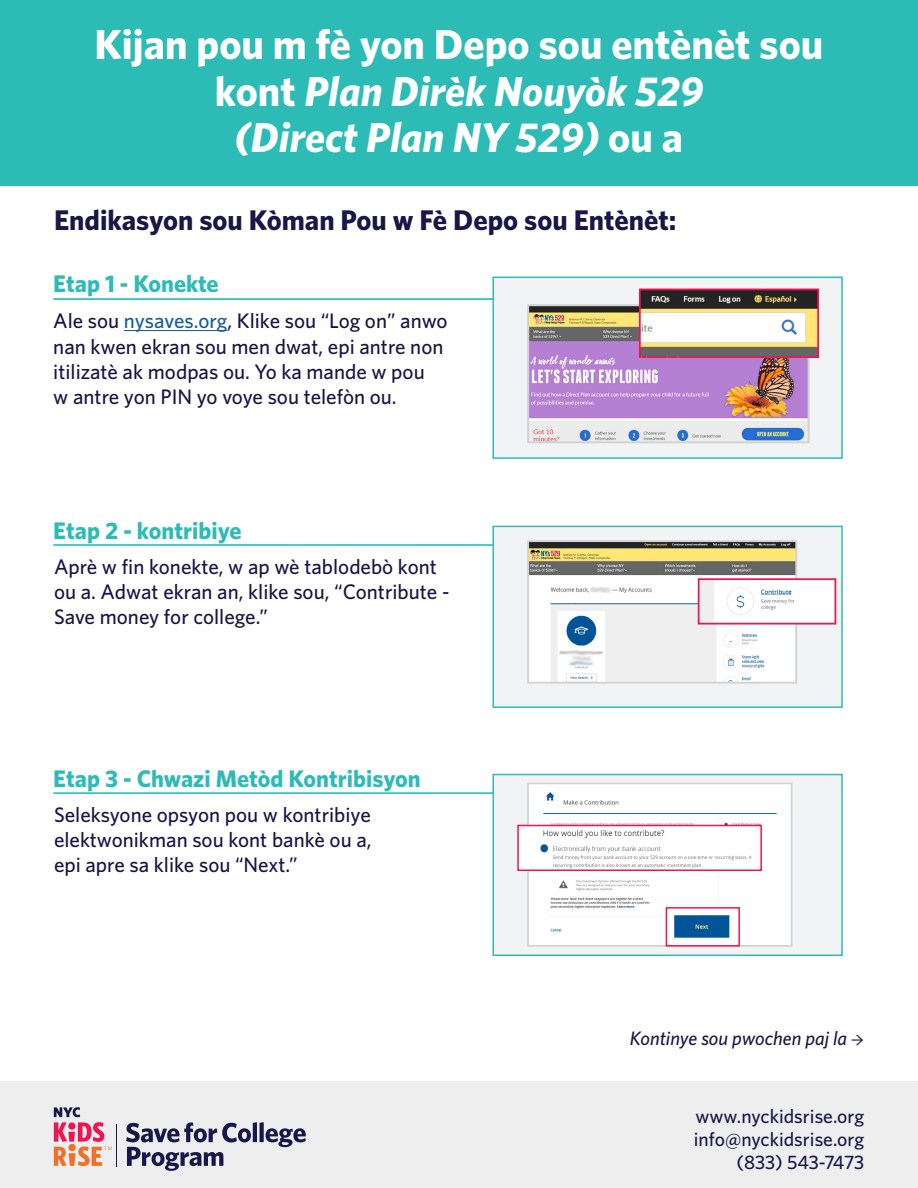
<style>
.page{position:relative;width:918px;height:1188px;background:#fff}
.page>*{position:absolute;margin:0;border:0;box-sizing:border-box;transform-origin:0 0}
.t1{font:700 42px/46.5px "Whitney";color:#fff;text-align:center}
.t2{font:700 28.5px "Whitney";color:#191648}
.t3{font:700 24px "Whitney";color:#2dbcb5}
.t4{font:500 21px/25.2px "Whitney";color:#181546}
.t5{font:500 19.5px "Whitney";color:#17174a}
.t6{font:italic 500 19.5px "Whitney";color:#191648}
.s1{font-style:italic}
.s2{color:#175d9e}
.s3{font-family:"Minion Pro";font-weight:400;font-style:normal}
</style>
<div class="page">
<hr style="left:53px;top:298px;width:473px;height:2px;background:#2dbcb5">
<div style="left:493px;top:277px;width:350px;height:182px;background:#f2f3f4;border:2px solid #2dbcb5"></div>
<img style="left:530px;top:307px;width:277px;height:133px">
<div style="left:527px;top:304px;width:283px;height:139px;border:2px solid #d1d2d4"></div>
<img style="left:642px;top:292px;width:174px;height:63px">
<div style="left:639px;top:289px;width:180px;height:69px;border:2px solid #ed1650"></div>
<hr style="left:124px;top:330px;width:104px;height:1px;background:#175d9e">
<hr style="left:53px;top:544px;width:477px;height:2px;background:#2dbcb5">
<div style="left:493px;top:526px;width:350px;height:182px;background:#f2f3f4;border:2px solid #2dbcb5"></div>
<img style="left:530px;top:543px;width:264px;height:138px">
<div style="left:527px;top:540px;width:270px;height:144px;border:2px solid #d1d2d4"></div>
<img style="left:701px;top:581px;width:132px;height:41px">
<div style="left:698px;top:578px;width:138px;height:47px;border:2px solid #ed1650"></div>
<hr style="left:53px;top:792px;width:477px;height:2px;background:#2dbcb5">
<div style="left:493px;top:774px;width:350px;height:182px;background:#f2f3f4;border:2px solid #2dbcb5"></div>
<img style="left:530px;top:786px;width:259px;height:158px">
<div style="left:527px;top:783px;width:265px;height:164px;border:2px solid #d1d2d4"></div>
<img style="left:669px;top:910px;width:68px;height:34px">
<div style="left:666px;top:907px;width:74px;height:40px;border:2px solid #ed1650"></div>
<img style="left:520px;top:828px;width:239px;height:40px">
<div style="left:517px;top:825px;width:245px;height:46px;border:2px solid #ed1650"></div>
<div style="left:0;top:1081px;width:918px;height:107px;background:#eeeeef"></div>
<svg style="left:54px;top:1107px;width:58px;height:59px"></svg>
<hr style="left:116px;top:1124px;width:1px;height:43px;background:#18174b">
<svg style="left:126px;top:1122px;width:180px;height:49px"></svg>
<div style="left:0;top:0;width:918px;height:186px;background:#2dbcb5"></div>
<p class="t1" style="left:95px;top:21px;width:730px">Kijan pou m fè yon Depo sou entènèt sou kont <span class="s1">Plan Dirèk Nouyòk 529<br>(Direct Plan NY 529)</span> ou a</p>
<p class="t2" style="left:54px;top:201px;width:624px">Endikasyon sou Kòman Pou w Fè Depo sou Entènèt:</p>
<p class="t3" style="left:53px;top:268px;width:167px">Etap 1 - Konekte</p>
<p class="t4" style="left:53px;top:308px;width:396px">Ale sou <span class="s2">nysaves.org</span>, Klike sou “Log on” anwo nan kwen ekran sou men dwat, epi antre non itilizatè ak modpas ou. Yo ka mande w pou<br>w antre yon PIN yo voye sou telefòn ou.</p>
<p class="t3" style="left:53px;top:515px;width:190px">Etap 2 - kontribiye</p>
<p class="t4" style="left:54px;top:553px;width:397px">Aprè w fin konekte, w ap wè tablodebò kont ou a. Adwat ekran an, klike sou, “Contribute -<br>Save money for college.”</p>
<p class="t3" style="left:53px;top:763px;width:369px">Etap 3 - Chwazi Metòd Kontribisyon</p>
<p class="t4" style="left:54px;top:802px;width:319px;text-align:justify">Seleksyone opsyon pou w kontribiye elektwonikman sou kont bankè ou a, epi apre sa klike sou “Next.”</p>
<p class="t6" style="left:630px;top:1025px;width:236px">Kontinye sou pwochen paj la <span class="s3">→</span></p>
<p class="t5" style="left:695px;top:1103px;width:170px">www.nyckidsrise.org</p>
<p class="t5" style="left:694px;top:1126px;width:172px">info@nyckidsrise.org</p>
<p class="t5" style="left:736px;top:1150px;width:129px">(833) 543-7473</p>
</div>
